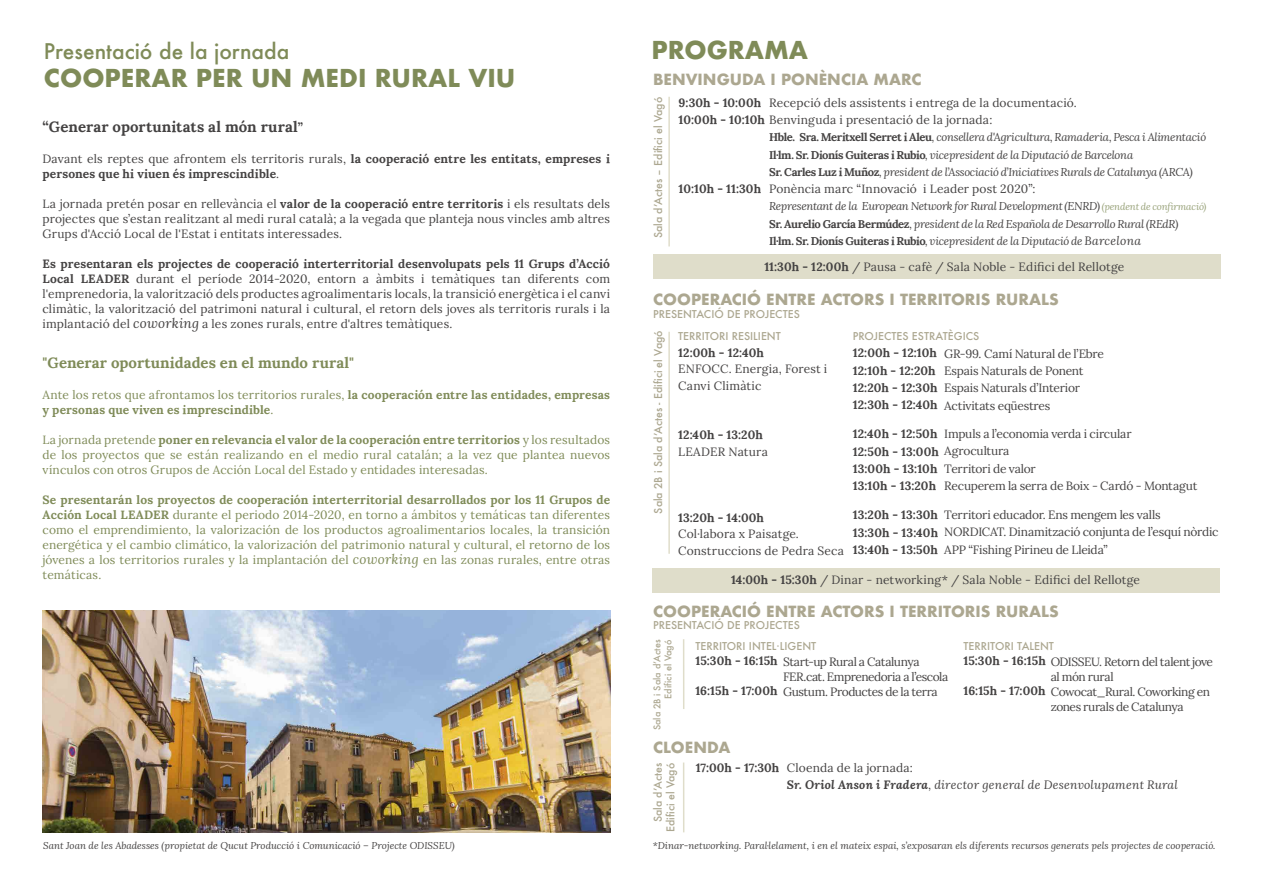
<style>
.page{position:relative;width:1263px;height:893px;background:#fff}
.page>*{position:absolute;margin:0;border:0;box-sizing:border-box;transform-origin:0 0}
.t1{font:700 24px "Futura";color:#7f8b58}
.t2{font:500 21px "Futura";color:#7f8b58}
.t3{font:700 15px "Futura";color:#aca790}
.t4{font:700 15px "Lora";letter-spacing:.005em;color:#7f8b58}
.t5{font:700 15px "Lora";letter-spacing:.005em;color:#444242}
.t6{font:12px/15px "Lora";letter-spacing:-.005em;color:#444242;text-align:justify}
.t7{font:12px/15px "Lora";letter-spacing:.015em;color:#7f8b58;text-align:justify}
.t8{font:700 12px/17.2px "Lora";letter-spacing:.01em;color:#444242}
.t9{font:12px/16.5px "Lora";letter-spacing:.015em;color:#444242}
.t10{font:700 12px/15px "Lora";letter-spacing:.015em;color:#7f8b58}
.t11{font:12px/15px "Lora";letter-spacing:-.035em;color:#444242}
.t12{font:italic 12px/17.2px "Lora";letter-spacing:.015em;color:#444242}
.t13{font:12px/17.2px "Lora";letter-spacing:-.025em;color:#444242}
.t14{font:12px "Lora";letter-spacing:-.03em;color:#444242}
.t15{font:12px "Lora";letter-spacing:-.045em;color:#444242}
.t16{font:12px "Lora";letter-spacing:.02em;color:#444242}
.t17{font:italic 11.25px/17.2px "Lora";letter-spacing:-.025em;color:#444242}
.t18{font:500 10.5px/21.3px "Futura";color:#aca790}
.t19{font:italic 9.75px "Lora";color:#444242}
.t20{font:500 9px/10.8px "Futura";color:#aca790;text-align:right}
.s1{font-size:12.75px}
.s2{font-weight:400}
.s3{font-weight:700}
.s4{font-style:italic;font-size:13.5px}
.s5{font-weight:700;font-style:normal}
.s6{font-size:9.75px;color:rgb(127 139 88/.8)}
.s7{font-size:12px}
.s8{font-style:normal}
</style>
<div class="page">
<div style="left:653px;top:255px;width:567px;height:24px;background:#dfddca"></div>
<div style="left:652px;top:568px;width:568px;height:25px;background:#dfddca"></div>
<img style="left:43px;top:610px;width:567px;height:223px">
<hr style="left:668px;top:332px;width:2px;height:222px;background:#d8d5bd">
<hr style="left:683px;top:639px;width:1px;height:70px;background:#d8d5bd">
<hr style="left:668px;top:97px;width:2px;height:149px;background:#d8d5bd">
<hr style="left:683px;top:762px;width:1px;height:70px;background:#d8d5bd">
<h2 class="t2" style="left:44px;top:36px;width:247px">Presentació de la jornada</h2>
<h1 class="t1" style="left:44px;top:61px;width:473px">COOPERAR PER UN MEDI RURAL VIU</h1>
<p class="t5" style="left:43px;top:114px;width:262px">“Generar oportunitats al món rural<span class="s1">”</span></p>
<p class="t8" style="left:43px;top:150px;width:569px;line-height:15px"><span class="s2">Davant els reptes que afrontem els territoris rurals,</span> la cooperació entre les entitats, empreses i persones que hi viuen és imprescindible<span class="s2">.</span></p>
<p class="t6" style="left:43px;top:196px;width:569px">La jornada pretén posar en rellevància el <span class="s3">valor de la cooperació entre territoris</span> i els resultats dels projectes que s’estan realitzant al medi rural català; a la vegada que planteja nous vincles amb altres Grups d'Acció Local de l'Estat i entitats interessades.</p>
<p class="t6" style="left:43px;top:256px;width:569px"><span class="s3">Es presentaran els projectes de cooperació interterritorial desenvolupats pels 11 Grups d’Acció Local LEADER</span> durant el període 2014-2020, entorn a àmbits i temàtiques tan diferents com l'emprenedoria, la valorització dels productes agroalimentaris locals, la transició energètica i el canvi climàtic, la valorització del patrimoni natural i cultural, el retorn dels joves als territoris rurals i la implantació del <span class="s4">coworking</span> a les zones rurals, entre d'altres temàtiques.</p>
<p class="t4" style="left:43px;top:350px;width:313px">"Generar oportunidades en el mundo rural"</p>
<p class="t10" style="left:43px;top:386px;width:569px"><span class="s2">Ante los retos que afrontamos los territorios rurales,</span> la cooperación entre las entidades, empresas y personas que viven es imprescindible<span class="s2">.</span></p>
<p class="t7" style="left:43px;top:432px;width:569px">La jornada pretende <span class="s3">poner en relevancia el valor de la cooperación entre territorios</span> y los resultados de los proyectos que se están realizando en el medio rural catalán; a la vez que plantea nuevos vínculos con otros Grupos de Acción Local del Estado y entidades interesadas.</p>
<p class="t7" style="left:43px;top:492px;width:569px"><span class="s3">Se presentarán los proyectos de cooperación interterritorial desarrollados por los 11 Grupos de Acción Local LEADER</span> durante el periodo 2014-2020, en torno a ámbitos y temáticas tan diferentes como el emprendimiento, la valorización de los productos agroalimentarios locales, la transición energética y el cambio climático, la valorización del patrimonio natural y cultural, el retorno de los jóvenes a los territorios rurales y la implantación del <span class="s4">coworking</span> en las zonas rurales, entre otras temáticas.</p>
<h1 class="t1" style="left:651px;top:33px;width:158px">PROGRAMA</h1>
<p class="t3" style="left:653px;top:68px;width:270px">BENVINGUDA I PONÈNCIA MARC</p>
<p class="t9" style="left:679px;top:93px;width:315px;line-height:17.2px"><span class="s3">9:30h - 10:00h<br>10:00h - 10:10h</span> Benvinguda i presentació de la jornada:</p>
<p class="t6" style="left:769px;top:94px;width:309px">Recepció dels assistents i entrega de la documentació.</p>
<p class="t17" style="left:769px;top:128px;width:439px"><span class="s5">Hble. Sra. Meritxell Serret i Aleu</span>, consellera d'Agricultura, Ramaderia, Pesca i Alimentació<br><span class="s5">Il·lm. Sr. Dionís Guiteras i Rubio</span>, vicepresident de la Diputació de Barcelona<br><span class="s5">Sr. Carles Luz i Muñoz</span>, president de l’Associació d’Iniciatives Rurals de Catalunya (ARCA)</p>
<p class="t6" style="left:769px;top:180px;width:268px">Ponència marc “Innovació i Leader post 2020”:</p>
<p class="t17" style="left:769px;top:197px;width:439px">Representant de la European Network for Rural Development (ENRD) <span class="s6">(pendent de confirmació)<br></span><span class="s5">Sr. Aurelio García Bermúdez</span>, president de la Red Española de Desarrollo Rural (REdR)<br><span class="s5">Il·lm. Sr. Dionís Guiteras i Rubio</span>, vicepresident de la Diputació de <span class="s7">Barcelona</span></p>
<p class="t18" style="left:647px;top:238px;width:143px;rotate:-90deg">Sala dʼActes – Edifici el Vagó</p>
<p class="t8" style="left:679px;top:179px;width:84px">10:10h - 11:30h</p>
<p class="t6" style="left:764px;top:258px;width:361px"><span class="s3">11:30h - 12:00h</span> / Pausa - cafè / Sala Noble - Edifici del Rellotge</p>
<p class="t3" style="left:653px;top:289px;width:407px">COOPERACIÓ ENTRE ACTORS I TERRITORIS RURALS</p>
<p class="t18" style="left:653px;top:303px;width:148px">PRESENTACIÓ DE PROJECTES</p>
<p class="t18" style="left:647px;top:514px;width:185px;rotate:-90deg">Sala 2B i Sala dʼActes - Edifici el Vagó</p>
<p class="t18" style="left:678px;top:325px;width:104px">TERRITORI RESILIENT</p>
<p class="t8" style="left:678px;top:343px;width:87px">12:00h - 12:40h</p>
<p class="t9" style="left:678px;top:360px;width:151px">ENFOCC. Energia, Forest i<br>Canvi Climàtic</p>
<p class="t8" style="left:678px;top:425px;width:86px">12:40h - 13:20h</p>
<p class="t16" style="left:678px;top:442px;width:91px">LEADER Natura</p>
<p class="t8" style="left:678px;top:508px;width:87px">13:20h - 14:00h</p>
<p class="t9" style="left:678px;top:525px;width:167px">Col·labora x Paisatge.<br>Construccions de Pedra Seca</p>
<p class="t18" style="left:853px;top:325px;width:128px">PROJECTES ESTRATÈGICS</p>
<p class="t8" style="left:853px;top:343px;width:86px">12:00h - 12:10h<br>12:10h - 12:20h<br>12:20h - 12:30h<br>12:30h - 12:40h</p>
<p class="t8" style="left:853px;top:424px;width:158px">12:40h - 12:50h<br>12:50h - 13:00h <span class="s2">Agrocultura<br></span>13:00h - 13:10h<br>13:10h - 13:20h</p>
<p class="t8" style="left:853px;top:505px;width:87px;text-align:justify">13:20h - 13:30h 13:30h - 13:40h 13:40h - 13:50h</p>
<p class="t6" style="left:944px;top:344px;width:161px;line-height:17.2px;text-align:left">GR-99. Camí Natural de l’Ebre<br>Espais Naturals de Ponent<br>Espais Naturals d’Interior<br>Activitats eqüestres</p>
<p class="t6" style="left:944px;top:425px;width:189px">Impuls a l’economia verda i circular</p>
<p class="t13" style="left:944px;top:459px;width:254px">Territori de valor<br>Recuperem la serra de Boix - Cardó - Montagut</p>
<p class="t6" style="left:944px;top:505px;width:276px;line-height:17.2px;text-align:left">Territori educador. Ens mengem les valls<br>NORDICAT. Dinamització conjunta de l’esquí nòrdic<br>APP “Fishing Pirineu de Lleida”</p>
<p class="t9" style="left:731px;top:570px;width:410px"><span class="s3">14:00h - 15:30h</span> / Dinar - networking* / Sala Noble - Edifici del Rellotge</p>
<p class="t3" style="left:653px;top:600px;width:407px">COOPERACIÓ ENTRE ACTORS I TERRITORIS RURALS</p>
<p class="t18" style="left:695px;top:615px;width:122px;text-indent:-42px">PRESENTACIÓ DE PROJECTES<br>TERRITORI INTEL·LIGENT</p>
<p class="t14" style="left:695px;top:652px;width:226px"><span class="s3">15:30h - 16:15h</span> Start-up Rural a Catalunya</p>
<p class="t8" style="left:695px;top:681px;width:84px">16:15h - 17:00h</p>
<p class="t20" style="left:652px;top:730px;width:92px;rotate:-90deg">Sala 2B i Sala dʼActes<br>Edifici el Vagó</p>
<p class="t18" style="left:963px;top:635px;width:92px">TERRITORI TALENT</p>
<p class="t15" style="left:963px;top:652px;width:251px"><span class="s3">15:30h - 16:15h</span> ODISSEU. Retorn del talent jove</p>
<p class="t11" style="left:963px;top:683px;width:248px"><span class="s3">16:15h - 17:00h</span> Cowocat_Rural. Coworking en</p>
<p class="t11" style="left:783px;top:668px;width:167px">FER.cat. Emprenedoria a l’escola<br>Gustum. Productes de la terra</p>
<p class="t14" style="left:1051px;top:667px;width:64px">al món rural</p>
<p class="t11" style="left:1051px;top:698px;width:135px">zones rurals de Catalunya</p>
<p class="t3" style="left:653px;top:736px;width:79px">CLOENDA</p>
<p class="t12" style="left:787px;top:759px;width:392px;text-indent:-91px"><span class="s5">17:00h - 17:30h</span> <span class="s8">Cloenda de la jornada:<br></span><span class="s3">Sr. Oriol Anson i Fradera</span>, director general de Desenvolupament Rural</p>
<p class="t18" style="left:651px;top:832px;width:70px;line-height:12.6px;text-align:right;rotate:-90deg">Sala dʼActes<br>Edifici el Vagó</p>
<p class="t19" style="left:43px;top:839px;width:413px">Sant Joan de les Abadesses (propietat de Qucut Producció i Comunicació – Projecte ODISSEU)</p>
<p class="t19" style="left:653px;top:839px;width:564px">*Dinar-networking. Paral·lelament, i en el mateix espai, s’exposaran els diferents recursos generats pels projectes de cooperació.</p>
</div>
